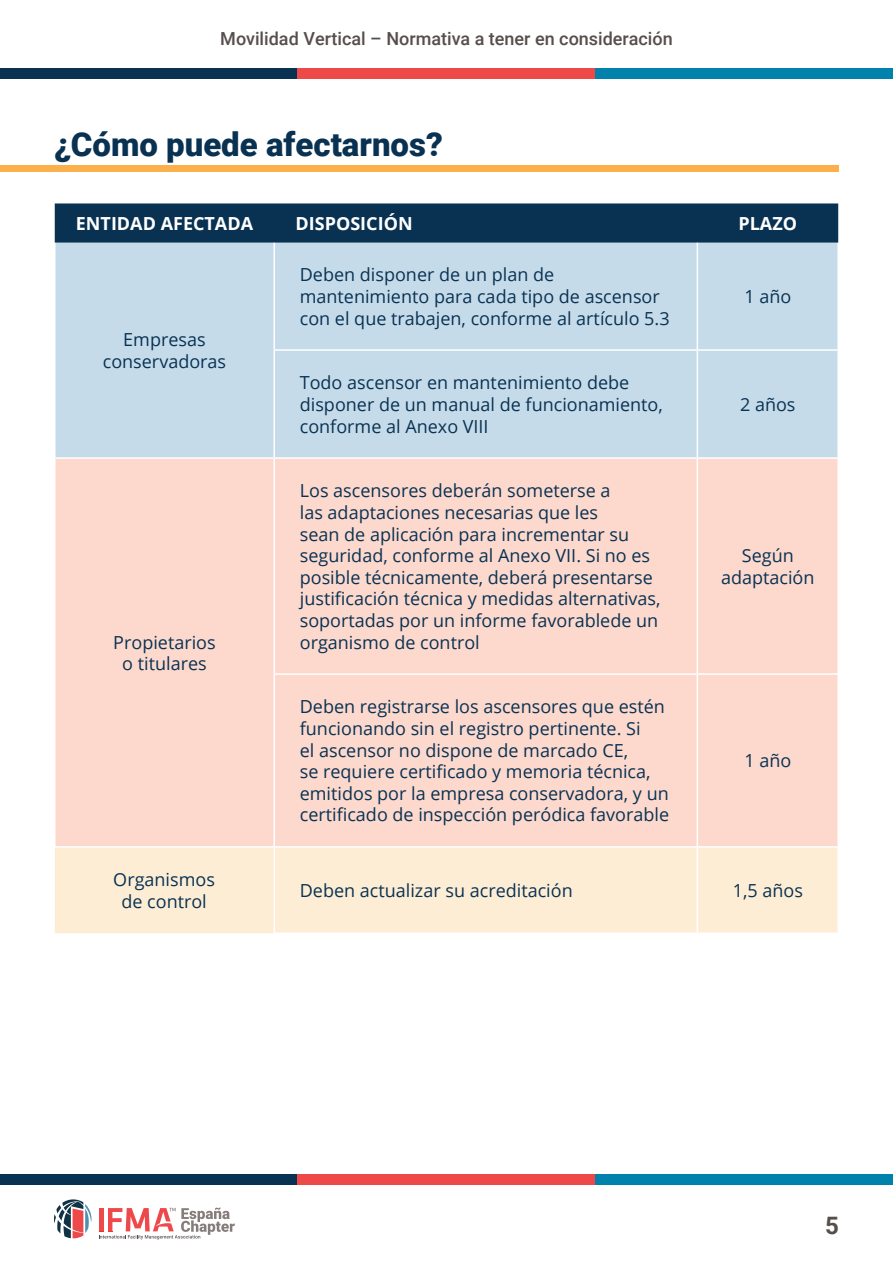
<style>
.page{position:relative;width:893px;height:1263px;background:#fff}
.page>*{position:absolute;margin:0;border:0;box-sizing:border-box;transform-origin:0 0}
.t1{font:900 33px "Roboto";color:#093252}
.t2{font:700 24px "Roboto";color:#574d4c}
.t3{font:18px/21.6px "Open Sans";color:#093252;text-align:center}
.t4{font:500 18px "Roboto";color:#574d4c}
.t5{font:700 18px "Open Sans";color:#fff}
</style>
<div class="page">
<div style="left:0;top:68px;width:298px;height:11px;background:#093252"></div>
<div style="left:298px;top:68px;width:297px;height:11px;background:#ef4849"></div>
<div style="left:595px;top:68px;width:298px;height:11px;background:#0082ad"></div>
<div style="left:0;top:1174px;width:298px;height:10px;background:#093252"></div>
<div style="left:298px;top:1174px;width:297px;height:10px;background:#ef4849"></div>
<div style="left:595px;top:1174px;width:298px;height:10px;background:#0082ad"></div>
<svg style="left:54px;top:1199px;width:37px;height:39px"></svg>
<svg style="left:99px;top:1207px;width:136px;height:32px"></svg>
<div style="left:0;top:165px;width:839px;height:6px;background:#fbb04b"></div>
<div style="left:55px;top:203px;width:783px;height:40px;background:#093252"></div>
<div style="left:56px;top:243px;width:781px;height:214px;background:#c6dbea"></div>
<div style="left:56px;top:459px;width:781px;height:387px;background:#fcd8cd"></div>
<div style="left:55px;top:848px;width:782px;height:85px;background:#feedd5"></div>
<hr style="left:274px;top:351px;width:1px;height:106px;background:#fff">
<hr style="left:274px;top:675px;width:1px;height:171px;background:#fff">
<hr style="left:274px;top:848px;width:1px;height:84px;background:#fff">
<hr style="left:274px;top:932px;width:423px;height:2px;background:#fff">
<hr style="left:697px;top:243px;width:1px;height:106px;background:#fff">
<hr style="left:697px;top:351px;width:1px;height:106px;background:#fff">
<hr style="left:697px;top:459px;width:1px;height:214px;background:#fff">
<hr style="left:697px;top:675px;width:1px;height:171px;background:#fff">
<hr style="left:697px;top:848px;width:1px;height:84px;background:#fff">
<hr style="left:697px;top:932px;width:142px;height:2px;background:#fff">
<hr style="left:274px;top:243px;width:1px;height:106px;background:#fff">
<hr style="left:274px;top:349px;width:423px;height:2px;background:#fff">
<hr style="left:697px;top:349px;width:142px;height:2px;background:#fff">
<hr style="left:274px;top:459px;width:1px;height:214px;background:#fff">
<hr style="left:274px;top:673px;width:423px;height:2px;background:#fff">
<hr style="left:697px;top:673px;width:142px;height:2px;background:#fff">
<p class="t4" style="left:220px;top:26px;width:454px">Movilidad Vertical – Normativa a tener en consideración</p>
<h1 class="t1" style="left:54px;top:121px;width:390px">¿Cómo puede afectarnos?</h1>
<p class="t5" style="left:76px;top:211px;width:179px">ENTIDAD AFECTADA</p>
<p class="t5" style="left:296px;top:211px;width:119px">DISPOSICIÓN</p>
<p class="t5" style="left:738px;top:211px;width:60px">PLAZO</p>
<p class="t3" style="left:103px;top:328px;width:125px">Empresas conservadoras</p>
<p class="t3" style="left:113px;top:631px;width:104px">Propietarios o titulares</p>
<p class="t3" style="left:300px;top:263px;width:371px;text-align:left">Deben disponer de un plan de mantenimiento para cada tipo de ascensor con el que trabajen, conforme al artículo 5.3</p>
<p class="t3" style="left:300px;top:371px;width:365px;text-align:left">Todo ascensor en mantenimiento debe disponer de un manual de funcionamiento, conforme al Anexo VIII</p>
<p class="t3" style="left:300px;top:479px;width:362px;text-align:left">Los ascensores deberán someterse a<br>las adaptaciones necesarias que les<br>sean de aplicación para incrementar su seguridad, conforme al Anexo VII. Si no es posible técnicamente, deberá presentarse justificación técnica y medidas alternativas, soportadas por un informe favorablede un organismo de control</p>
<p class="t3" style="left:300px;top:695px;width:371px;text-align:left">Deben registrarse los ascensores que estén funcionando sin el registro pertinente. Si<br>el ascensor no dispone de marcado CE,<br>se requiere certificado y memoria técnica, emitidos por la empresa conservadora, y un certificado de inspección peródica favorable</p>
<p class="t3" style="left:744px;top:285px;width:48px">1 año</p>
<p class="t3" style="left:740px;top:393px;width:57px">2 años</p>
<p class="t3" style="left:721px;top:544px;width:95px">Según adaptación</p>
<p class="t3" style="left:744px;top:749px;width:48px">1 año</p>
<p class="t3" style="left:113px;top:868px;width:103px">Organismos de control</p>
<p class="t3" style="left:300px;top:879px;width:274px">Deben actualizar su acreditación</p>
<p class="t3" style="left:733px;top:879px;width:72px">1,5 años</p>
<h2 class="t2" style="left:825px;top:1209px;width:15px">5</h2>
</div>
